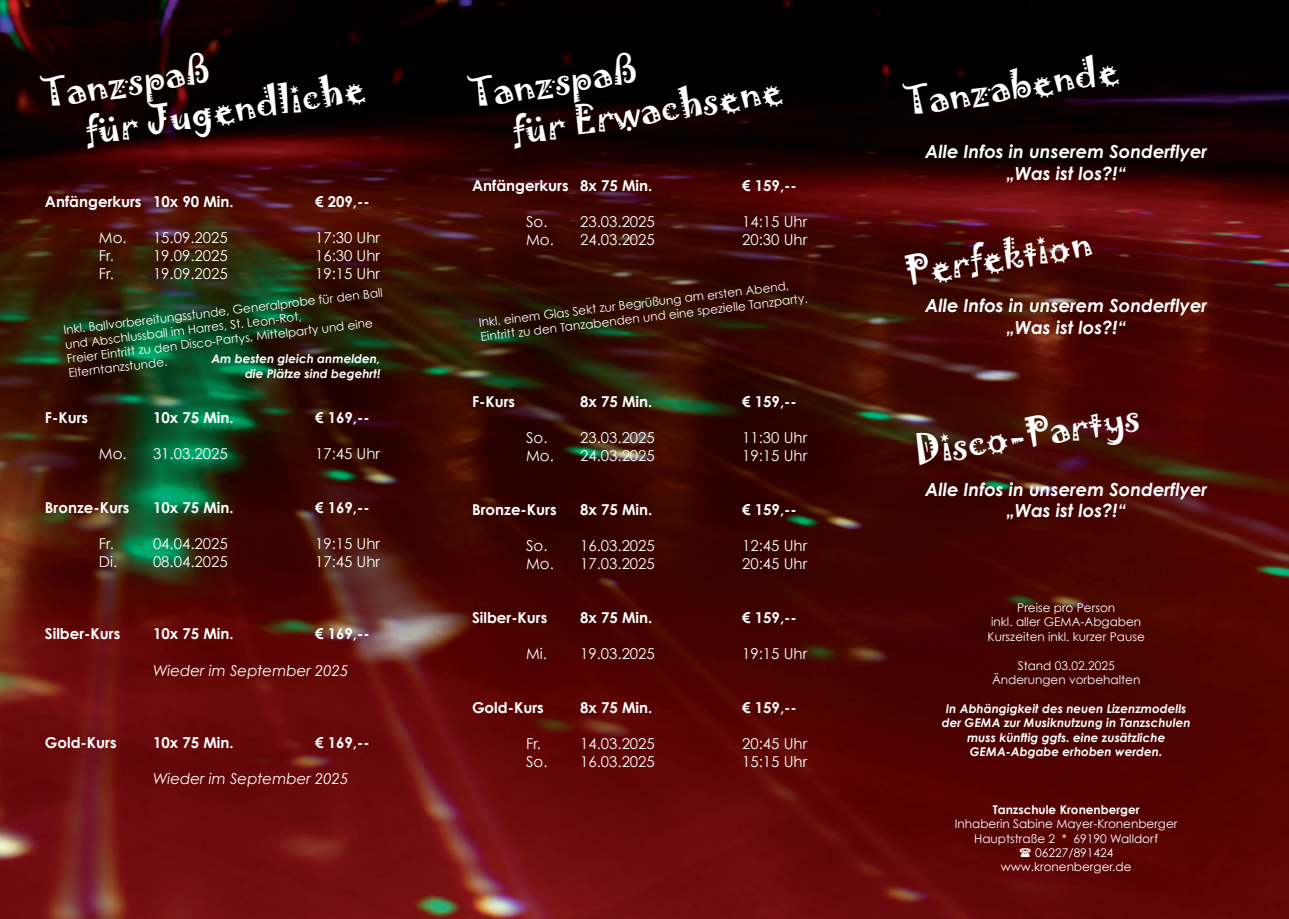
<style>
.page{position:relative;width:1289px;height:919px;background:#fff}
.page>*{position:absolute;margin:0;border:0;box-sizing:border-box;transform-origin:0 0}
.t1{font:36px/42.9px "Jokerman";color:#fff}
.t2{font:italic 700 18px/21.6px "Century Gothic";color:#fff;text-align:center}
.t3{font:15px "Century Gothic";color:#fff}
.t4{font:700 15px "Century Gothic";color:#fff}
.t5{font:italic 15px "Century Gothic";color:#fff}
.t6{font:12px/14.4px "Century Gothic";color:#fff;text-align:center}
.t7{font:italic 700 12px/14.4px "Century Gothic";color:#fff;text-align:center}
.t8{font:700 12px "Century Gothic";color:#fff}
</style>
<div class="page">
<img style="left:0;top:0;width:1288px;height:918px">
<svg style="left:1019px;top:847px;width:11px;height:9px"></svg>
<h1 class="t1" style="left:75px;top:67px;width:284px;text-indent:-36px;rotate:-9deg">Tanzspaß<br>für Jugendliche</h1>
<p class="t4" style="left:45px;top:190px;width:190px">Anfängerkurs 10x 90 Min.</p>
<p class="t4" style="left:315px;top:190px;width:56px">€ 209,--</p>
<p class="t3" style="left:99px;top:227px;width:130px">Mo. 15.09.2025</p>
<p class="t3" style="left:315px;top:227px;width:67px">17:30 Uhr</p>
<p class="t3" style="left:99px;top:245px;width:16px">Fr.</p>
<p class="t3" style="left:153px;top:245px;width:76px">19.09.2025</p>
<p class="t3" style="left:315px;top:245px;width:67px">16:30 Uhr</p>
<p class="t3" style="left:99px;top:263px;width:16px">Fr.</p>
<p class="t3" style="left:153px;top:263px;width:76px">19.09.2025</p>
<p class="t3" style="left:315px;top:263px;width:67px">19:15 Uhr</p>
<p class="t6" style="left:63px;top:323px;width:323px;text-align:left;rotate:-7deg">Inkl. Ballvorbereitungsstunde, Generalprobe für den Ball und Abschlussball im Harres, St. Leon-Rot,<br>Freier Eintritt zu den Disco-Partys, Mittelparty und eine Elterntanzstunde.</p>
<p class="t7" style="left:211px;top:351px;width:170px;text-align:right">Am besten gleich anmelden, die Plätze sind begehrt!</p>
<p class="t4" style="left:45px;top:406px;width:45px">F-Kurs</p>
<p class="t4" style="left:153px;top:406px;width:82px">10x 75 Min.</p>
<p class="t4" style="left:315px;top:406px;width:56px">€ 169,--</p>
<p class="t3" style="left:99px;top:443px;width:130px">Mo. 31.03.2025</p>
<p class="t3" style="left:315px;top:443px;width:67px">17:45 Uhr</p>
<p class="t4" style="left:45px;top:496px;width:86px">Bronze-Kurs</p>
<p class="t4" style="left:153px;top:496px;width:82px">10x 75 Min.</p>
<p class="t4" style="left:315px;top:496px;width:56px">€ 169,--</p>
<p class="t3" style="left:99px;top:533px;width:16px">Fr.</p>
<p class="t3" style="left:153px;top:533px;width:76px">04.04.2025</p>
<p class="t3" style="left:315px;top:533px;width:67px">19:15 Uhr</p>
<p class="t3" style="left:99px;top:551px;width:130px">Di. 08.04.2025</p>
<p class="t3" style="left:315px;top:551px;width:67px">17:45 Uhr</p>
<p class="t4" style="left:45px;top:622px;width:77px">Silber-Kurs</p>
<p class="t4" style="left:153px;top:622px;width:82px">10x 75 Min.</p>
<p class="t4" style="left:315px;top:622px;width:56px">€ 169,--</p>
<p class="t5" style="left:153px;top:659px;width:197px">Wieder im September 2025</p>
<p class="t4" style="left:45px;top:730px;width:73px">Gold-Kurs</p>
<p class="t4" style="left:153px;top:730px;width:82px">10x 75 Min.</p>
<p class="t4" style="left:315px;top:730px;width:56px">€ 169,--</p>
<p class="t5" style="left:153px;top:767px;width:197px">Wieder im September 2025</p>
<h1 class="t1" style="left:502px;top:67px;width:275px;text-indent:-36px;rotate:-9deg">Tanzspaß<br>für Erwachsene</h1>
<p class="t4" style="left:472px;top:174px;width:182px">Anfängerkurs 8x 75 Min.</p>
<p class="t4" style="left:742px;top:174px;width:56px">€ 159,--</p>
<p class="t3" style="left:526px;top:211px;width:130px">So. 23.03.2025</p>
<p class="t3" style="left:742px;top:211px;width:67px">14:15 Uhr</p>
<p class="t3" style="left:526px;top:229px;width:130px">Mo. 24.03.2025</p>
<p class="t3" style="left:742px;top:229px;width:67px">20:30 Uhr</p>
<p class="t6" style="left:478px;top:315px;width:330px;text-align:left;rotate:-7deg">Inkl. einem Glas Sekt zur Begrüßung am ersten Abend,<br>Eintritt zu den Tanzabenden und eine spezielle Tanzparty.</p>
<p class="t4" style="left:472px;top:390px;width:45px">F-Kurs</p>
<p class="t4" style="left:580px;top:390px;width:74px">8x 75 Min.</p>
<p class="t4" style="left:742px;top:390px;width:56px">€ 159,--</p>
<p class="t3" style="left:526px;top:427px;width:130px">So. 23.03.2025</p>
<p class="t3" style="left:742px;top:427px;width:67px">11:30 Uhr</p>
<p class="t3" style="left:526px;top:445px;width:130px">Mo. 24.03.2025</p>
<p class="t3" style="left:742px;top:445px;width:67px">19:15 Uhr</p>
<p class="t4" style="left:472px;top:498px;width:86px">Bronze-Kurs</p>
<p class="t4" style="left:580px;top:498px;width:74px">8x 75 Min.</p>
<p class="t4" style="left:742px;top:498px;width:56px">€ 159,--</p>
<p class="t3" style="left:526px;top:535px;width:130px">So. 16.03.2025</p>
<p class="t3" style="left:742px;top:535px;width:67px">12:45 Uhr</p>
<p class="t3" style="left:526px;top:553px;width:130px">Mo. 17.03.2025</p>
<p class="t3" style="left:742px;top:553px;width:67px">20:45 Uhr</p>
<p class="t4" style="left:472px;top:606px;width:77px">Silber-Kurs</p>
<p class="t4" style="left:580px;top:606px;width:74px">8x 75 Min.</p>
<p class="t4" style="left:742px;top:606px;width:56px">€ 159,--</p>
<p class="t3" style="left:526px;top:643px;width:130px">Mi. 19.03.2025</p>
<p class="t3" style="left:742px;top:643px;width:67px">19:15 Uhr</p>
<p class="t4" style="left:472px;top:696px;width:73px">Gold-Kurs</p>
<p class="t4" style="left:580px;top:696px;width:74px">8x 75 Min.</p>
<p class="t4" style="left:742px;top:696px;width:56px">€ 159,--</p>
<p class="t3" style="left:526px;top:733px;width:16px">Fr.</p>
<p class="t3" style="left:580px;top:733px;width:76px">14.03.2025</p>
<p class="t3" style="left:742px;top:733px;width:67px">20:45 Uhr</p>
<p class="t3" style="left:526px;top:751px;width:130px">So. 16.03.2025</p>
<p class="t3" style="left:742px;top:751px;width:67px">15:15 Uhr</p>
<h1 class="t1" style="left:902px;top:81px;width:217px;rotate:-9deg">Tanzabende</h1>
<h2 class="t2" style="left:925px;top:140px;width:284px">Alle Infos in unserem Sonderflyer „Was ist los?!“</h2>
<h1 class="t1" style="left:902px;top:249px;width:190px;rotate:-9deg">Perfektion</h1>
<h2 class="t2" style="left:925px;top:294px;width:284px">Alle Infos in unserem Sonderflyer „Was ist los?!“</h2>
<h1 class="t1" style="left:911px;top:429px;width:228px;rotate:-9deg">Disco-Partys</h1>
<h2 class="t2" style="left:925px;top:477px;width:284px">Alle Infos in unserem Sonderflyer „Was ist los?!“</h2>
<p class="t6" style="left:987px;top:600px;width:159px">Preise pro Person<br>inkl. aller GEMA-Abgaben<br>Kurszeiten inkl. kurzer Pause</p>
<p class="t6" style="left:992px;top:658px;width:150px">Stand 03.02.2025<br>Änderungen vorbehalten</p>
<p class="t7" style="left:941px;top:700px;width:250px">In Abhängigkeit des neuen Lizenzmodells der GEMA zur Musiknutzung in Tanzschulen muss künftig ggfs. eine zusätzliche GEMA-Abgabe erhoben werden.</p>
<p class="t8" style="left:992px;top:800px;width:148px">Tanzschule Kronenberger</p>
<p class="t6" style="left:954px;top:816px;width:224px">Inhaberin Sabine Mayer-Kronenberger</p>
<p class="t6" style="left:974px;top:830px;width:185px">Hauptstraße 2 * 69190 Walldorf</p>
<p class="t6" style="left:1035px;top:845px;width:80px">06227/891424</p>
<p class="t6" style="left:1000px;top:859px;width:132px">www.kronenberger.de</p>
</div>
